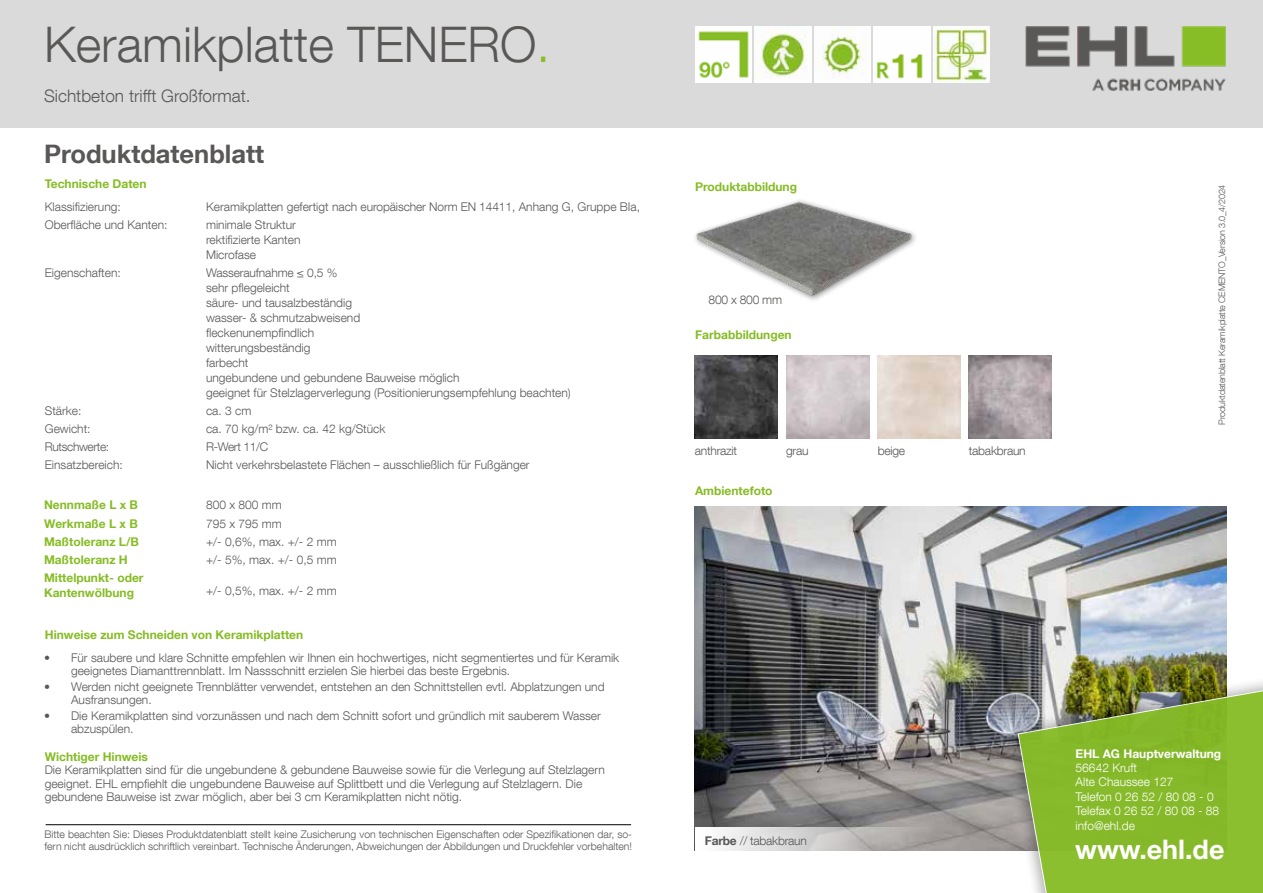
<style>
.page{position:relative;width:1263px;height:893px;background:#fff}
.page>*{position:absolute;margin:0;border:0;box-sizing:border-box;transform-origin:0 0}
.t1{font:300 49.05px "Helvetica Neue LT Com";color:#595857}
.t2{font:700 26.85px "Helvetica Neue LT Com";color:#fff}
.t3{font:700 25.5px "Helvetica Neue LT Com";color:#595857}
.t4{font:300 17.25px "Helvetica Neue LT Com";color:#595857}
.t5{font:300 12px/15px "Helvetica Neue LT Com";color:#595857}
.t6{font:700 12px/18px "Helvetica Neue LT Com";color:#86bc25}
.t7{font:300 12px/14.4px "Helvetica Neue LT Com";color:#fff}
.t8{font:300 12px "Helvetica Neue LT Com";letter-spacing:-.02em;color:#595857}
.t9{font:700 12px "Helvetica Neue LT Com";color:#fff}
.t10{font:300 12px "Helvetica Neue LT Com";letter-spacing:-.03em;color:#595857}
.t11{font:300 10.5px/12px "Helvetica Neue LT Com";color:#595857}
.t12{font:300 9px "Helvetica Neue LT Com";letter-spacing:-.02em;color:#595857}
.s1{color:#86bc25}
.s2{font-weight:700}
</style>
<div class="page">
<img style="left:695px;top:200px;width:221px;height:100px">
<img style="left:695px;top:506px;width:531px;height:344px">
<div style="left:0;top:0;width:1263px;height:128px;background:#dadada"></div>
<div style="left:1002px;top:671px;width:261px;height:222px;background:#000;opacity:.35"></div>
<svg style="left:1017px;top:684px;width:246px;height:209px;background:#8ab43b"></svg>
<img style="left:1026px;top:26px;width:199px;height:65px">
<hr style="left:46px;top:824px;width:585px;height:1px;background:#000">
<div style="left:695px;top:827px;width:241px;height:23px;background:linear-gradient(to right,#feffff,#9e9a97)"></div>
<img style="left:695px;top:356px;width:83px;height:83px">
<img style="left:933px;top:26px;width:57px;height:56px">
<img style="left:755px;top:26px;width:56px;height:56px">
<img style="left:874px;top:26px;width:56px;height:56px">
<img style="left:695px;top:26px;width:56px;height:56px">
<img style="left:814px;top:26px;width:56px;height:56px">
<img style="left:969px;top:356px;width:83px;height:83px">
<h1 class="t1" style="left:44px;top:14px;width:508px">Keramikplatte TENERO<span class="s1">.</span></h1>
<h3 class="t4" style="left:44px;top:85px;width:208px">Sichtbeton trifft Großformat.</h3>
<h3 class="t3" style="left:44px;top:138px;width:222px">Produktdatenblatt</h3>
<p class="t6" style="left:45px;top:174px;width:103px">Technische Daten</p>
<p class="t5" style="left:45px;top:198px;width:77px">Klassifizierung:</p>
<p class="t5" style="left:206px;top:198px;width:436px">Keramikplatten gefertigt nach europäischer Norm EN 14411, Anhang G, Gruppe BIa,</p>
<p class="t5" style="left:45px;top:216px;width:124px">Oberfläche und Kanten:</p>
<p class="t5" style="left:206px;top:216px;width:96px">minimale Struktur rektifizierte Kanten<br>Microfase</p>
<p class="t5" style="left:45px;top:264px;width:78px">Eigenschaften:</p>
<p class="t5" style="left:206px;top:264px;width:366px">Wasseraufnahme ≤ 0,5 %<br>sehr pflegeleicht<br>säure- und tausalzbeständig<br>wasser- &amp; schmutzabweisend<br>fleckenunempfindlich<br>witterungsbeständig<br>farbecht<br>ungebundene und gebundene Bauweise möglich<br>geeignet für Stelzlagerverlegung (Positionierungsempfehlung beachten)</p>
<p class="t5" style="left:45px;top:402px;width:38px">Stärke:</p>
<p class="t5" style="left:206px;top:402px;width:47px">ca. 3 cm</p>
<p class="t5" style="left:45px;top:420px;width:47px">Gewicht:</p>
<p class="t5" style="left:206px;top:420px;width:181px">ca. 70 kg/m² bzw. ca. 42 kg/Stück</p>
<p class="t10" style="left:45px;top:439px;width:66px">Rutschwerte:</p>
<p class="t5" style="left:206px;top:438px;width:64px">R-Wert 11/C</p>
<p class="t5" style="left:45px;top:456px;width:80px">Einsatzbereich:</p>
<p class="t5" style="left:206px;top:456px;width:325px">Nicht verkehrsbelastete Flächen – ausschließlich für Fußgänger</p>
<p class="t6" style="left:44px;top:496px;width:101px">Nennmaße L x B<br>Werkmaße L x B<br>Maßtoleranz L/B<br>Maßtoleranz H<br>Mittelpunkt- oder</p>
<p class="t6" style="left:44px;top:583px;width:91px">Kantenwölbung</p>
<p class="t5" style="left:206px;top:496px;width:132px;line-height:18px">800 x 800 mm<br>795 x 795 mm<br>+/- 0,6%, max. +/- 2 mm +/- 5%, max. +/- 0,5 mm</p>
<p class="t5" style="left:206px;top:583px;width:132px">+/- 0,5%, max. +/- 2 mm</p>
<p class="t6" style="left:45px;top:625px;width:260px">Hinweise zum Schneiden von Keramikplatten</p>
<p class="t5" style="left:71px;top:650px;width:550px;line-height:13.5px;text-indent:-27px">• Für saubere und klare Schnitte empfehlen wir Ihnen ein hochwertiges, nicht segmentiertes und für Keramik geeignetes Diamanttrennblatt. Im Nassschnitt erzielen Sie hierbei das beste Ergebnis.</p>
<p class="t5" style="left:71px;top:679px;width:535px;line-height:13.5px;text-indent:-27px">• Werden nicht geeignete Trennblätter verwendet, entstehen an den Schnittstellen evtl. Abplatzungen und<br>Ausfransungen.</p>
<p class="t5" style="left:71px;top:709px;width:531px;line-height:13.5px;text-indent:-27px">• Die Keramikplatten sind vorzunässen und nach dem Schnitt sofort und gründlich mit sauberem Wasser abzuspülen.</p>
<p class="t6" style="left:45px;top:747px;width:105px">Wichtiger Hinweis</p>
<p class="t5" style="left:45px;top:763px;width:562px;line-height:13.5px">Die Keramikplatten sind für die ungebundene &amp; gebundene Bauweise sowie für die Verlegung auf Stelzlagern geeignet. EHL empfiehlt die ungebundene Bauweise auf Splittbett und die Verlegung auf Stelzlagern. Die gebundene Bauweise ist zwar möglich, aber bei 3 cm Keramikplatten nicht nötig.</p>
<p class="t11" style="left:44px;top:828px;width:589px">Bitte beachten Sie: Dieses Produktdatenblatt stellt keine Zusicherung von technischen Eigenschaften oder Spezifikationen dar, so&shy;fern nicht ausdrücklich schriftlich vereinbart. Technische Änderungen, Abweichungen der Abbildungen und Druckfehler vorbehalten!</p>
<p class="t6" style="left:695px;top:177px;width:103px">Produktabbildung</p>
<p class="t5" style="left:708px;top:292px;width:75px">800 x 800 mm</p>
<p class="t6" style="left:695px;top:326px;width:98px">Farbabbildungen</p>
<p class="t8" style="left:695px;top:444px;width:44px">anthrazit</p>
<p class="t6" style="left:695px;top:482px;width:79px">Ambientefoto</p>
<p class="t5" style="left:786px;top:443px;width:24px">grau</p>
<p class="t8" style="left:705px;top:833px;width:103px"><span class="s2">Farbe</span> // tabakbraun</p>
<p class="t5" style="left:878px;top:443px;width:29px">beige</p>
<p class="t8" style="left:969px;top:444px;width:58px">tabakbraun</p>
<p class="t12" style="left:1216px;top:424px;width:241px;rotate:-90deg">Produktdatenblatt Keramikplatte CEMENTO_Version 3.0_4/2024</p>
<p class="t9" style="left:1076px;top:746px;width:147px">EHL AG Hauptverwaltung</p>
<p class="t7" style="left:1076px;top:760px;width:145px">56642 Kruft<br>Alte Chaussee 127<br>Telefon 0 26 52 / 80 08 - 0<br>Telefax 0 26 52 / 80 08 - 88 info@ehl.de</p>
<h2 class="t2" style="left:1075px;top:832px;width:151px">www.ehl.de</h2>
</div>
